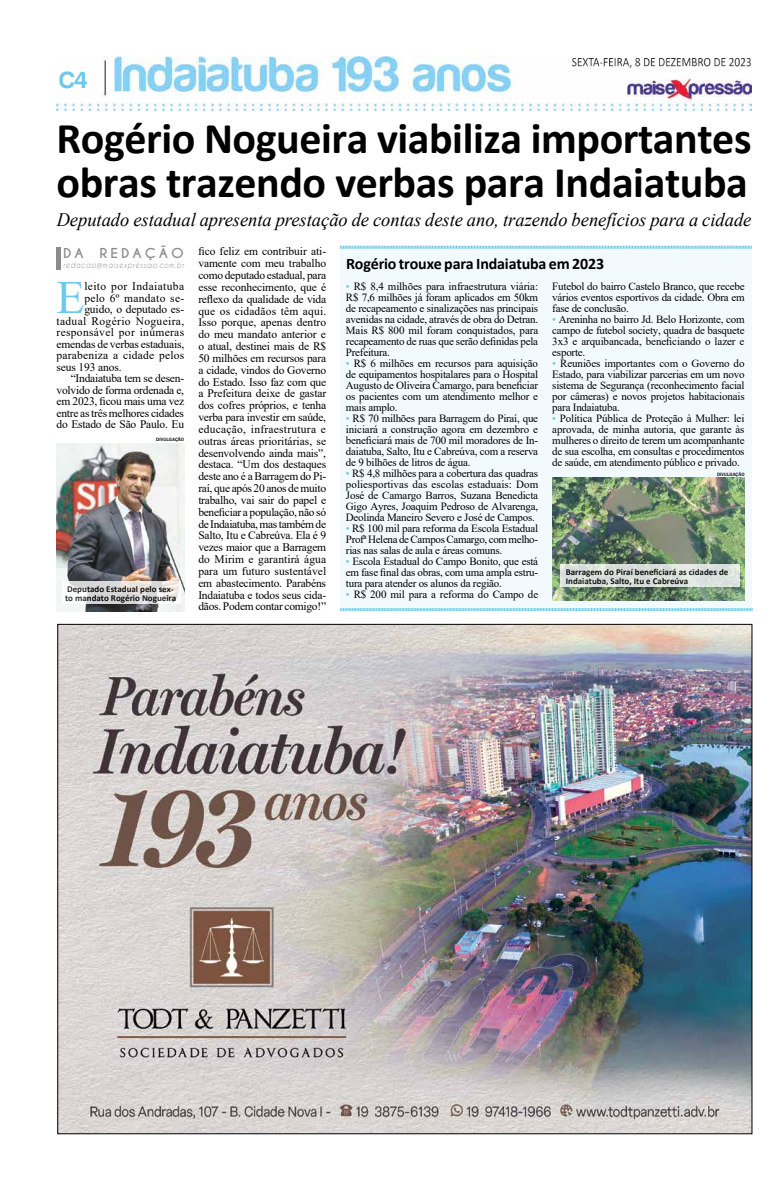
<style>
.page{position:relative;width:780px;height:1191px;background:#fff}
.page>*{position:absolute;margin:0;border:0;box-sizing:border-box;transform-origin:0 0}
.t1{font:46.2px "Times New Roman";color:#6dc8eb}
.t2{font:700 44px/44px "Calibri";letter-spacing:-.01em;color:#000}
.t3{font:24px "Harabara";color:#6dc8eb}
.t4{font:italic 19px "Times New Roman";color:#000}
.t5{font:700 16px "Calibri";letter-spacing:-.01em;color:#000}
.t6{font:700 12.9px "Caviar Dreams";letter-spacing:.22em;color:#8b8b8b;scale:1.07 1}
.t7{font:11.5px/11.8px "Times New Roman";letter-spacing:-.02em;color:#000;text-align:justify}
.t8{font:11.5px "Times New Roman";letter-spacing:.03em;color:#000}
.t9{font:11.5px "Times New Roman";letter-spacing:.025em;color:#000}
.t10{font:11.5px "Times New Roman";letter-spacing:.02em;color:#000}
.t11{font:11px/11px "Times New Roman";letter-spacing:-.02em;color:#000;text-align:justify}
.t12{font:700 9px/9px "Calibri";color:#000}
.t13{font:italic 8.3px "Caviar Dreams";letter-spacing:.11em;color:#8b8b8b;scale:.83 1}
.t14{font:500 4.9px "Franklin Gothic";color:#000}
.s1{color:#6dc8eb}
</style>
<div class="page">
<img style="left:59px;top:626px;width:691px;height:506px">
<img style="left:57px;top:57px;width:694px;height:53px">
<img style="left:572px;top:59px;width:178px;height:9px">
<img style="left:57px;top:443px;width:127px;height:168px">
<svg style="left:62px;top:581px;width:119px;height:23px"></svg>
<div style="left:340px;top:246px;width:411px;height:365px;background:#f3fafd"></div>
<svg style="left:340px;top:607px;width:412px;height:4px"></svg>
<svg style="left:340px;top:245px;width:411px;height:4px;background:#afe0f3"></svg>
<hr style="left:57px;top:247px;width:4px;height:23px;background:#8b8b8b">
<img style="left:552px;top:477px;width:192px;height:123px">
<svg style="left:560px;top:564px;width:179px;height:23px;background:#dce1dd"></svg>
<h3 class="t3" style="left:60px;top:67px;width:30px">C4</h3>
<h2 class="t2" style="left:57px;top:116px;width:696px">Rogério Nogueira viabiliza importantes obras trazendo verbas para Indaiatuba</h2>
<h3 class="t4" style="left:57px;top:206px;width:696px">Deputado estadual apresenta prestação de contas deste ano, trazendo benefícios para a cidade</h3>
<p class="t6" style="left:63px;top:245px;width:114px">DA REDAÇÃO</p>
<p class="t13" style="left:63px;top:260px;width:147px">redacao@maisexpressao.com.br</p>
<h1 class="t1" style="left:57px;top:265px;width:30px">E</h1>
<p class="t8" style="left:84px;top:278px;width:101px">leito por Indaiatuba</p>
<p class="t9" style="left:84px;top:290px;width:101px">pelo 6º mandato se-</p>
<p class="t7" style="left:84px;top:303px;width:101px">guido, o deputado es-</p>
<p class="t8" style="left:57px;top:313px;width:129px">tadual Rogério Nogueira,</p>
<p class="t9" style="left:57px;top:324px;width:129px">responsável por inúmeras</p>
<p class="t7" style="left:57px;top:338px;width:129px">emendas de verbas estaduais,</p>
<p class="t10" style="left:57px;top:347px;width:129px">parabeniza a cidade pelos</p>
<p class="t7" style="left:57px;top:361px;width:67px">seus 193 anos.</p>
<p class="t7" style="left:71px;top:372px;width:115px">“Indaiatuba tem se desen-</p>
<p class="t7" style="left:57px;top:384px;width:129px">volvido de forma ordenada e,</p>
<p class="t7" style="left:57px;top:395px;width:129px">em 2023, ficou mais uma vez</p>
<p class="t7" style="left:57px;top:407px;width:129px">entre as três melhores cidades</p>
<p class="t7" style="left:57px;top:418px;width:129px">do Estado de São Paulo. Eu</p>
<p class="t14" style="left:156px;top:436px;width:30px">DIVULGAÇÃO</p>
<p class="t12" style="left:65px;top:584px;width:113px">Deputado Estadual pelo sex&shy;to mandato Rogério Nogueira</p>
<p class="t7" style="left:198px;top:245px;width:129px">fico feliz em contribuir ati&shy;vamente com meu trabalho como deputado estadual, para esse reconhecimento, que é reflexo da qualidade de vida que os cidadãos têm aqui.<br>Isso porque, apenas dentro do meu mandato anterior e o atual, destinei mais de R$ 50 milhões em recursos para a cidade, vindos do Governo do Estado. Isso faz com que a Prefeitura deixe de gastar dos cofres próprios, e tenha verba para investir em saúde, educação, infraestrutura e outras áreas prioritárias, se desenvolvendo ainda mais”, destaca. “Um dos destaques deste ano é a Barragem do Pi&shy;raí, que após 20 anos de muito trabalho, vai sair do papel e beneficiar a população, não só de Indaiatuba, mas também de Salto, Itu e Cabreúva. Ela é 9 vezes maior que a Barragem do Mirim e garantirá água para um futuro sustentável em abastecimento. Parabéns Indaiatuba e todos seus cida&shy;dãos. Podem contar comigo!”</p>
<h3 class="t5" style="left:346px;top:252px;width:259px">Rogério trouxe para Indaiatuba em 2023</h3>
<p class="t11" style="left:346px;top:280px;width:194px"><span class="s1">•</span> R$ 8,4 milhões para infraestrutura viária:<br>R$ 7,6 milhões já foram aplicados em 50km de recapeamento e sinalizações nas principais avenidas na cidade, através de obra do Detran.<br>Mais R$ 800 mil foram conquistados, para recapeamento de ruas que serão definidas pela Prefeitura.</p>
<p class="t11" style="left:346px;top:357px;width:194px"><span class="s1">•</span> R$ 6 milhões em recursos para aquisição de equipamentos hospitalares para o Hospital Augusto de Oliveira Camargo, para beneficiar os pacientes com um atendimento melhor e mais amplo.</p>
<p class="t11" style="left:346px;top:412px;width:194px"><span class="s1">•</span> R$ 70 milhões para Barragem do Piraí, que iniciará a construção agora em dezembro e beneficiará mais de 700 mil moradores de In&shy;daiatuba, Salto, Itu e Cabreúva, com a reserva de 9 bilhões de litros de água.</p>
<p class="t11" style="left:346px;top:467px;width:194px"><span class="s1">•</span> R$ 4,8 milhões para a cobertura das quadras poliesportivas das escolas estaduais: Dom José de Camargo Barros, Suzana Benedicta Gigo Ayres, Joaquim Pedroso de Alvarenga, Deolinda Maneiro Severo e José de Campos.</p>
<p class="t11" style="left:346px;top:522px;width:194px"><span class="s1">•</span> R$ 100 mil para reforma da Escola Estadual Profª Helena de Campos Camargo, com melho&shy;rias nas salas de aula e áreas comuns.</p>
<p class="t11" style="left:346px;top:555px;width:194px"><span class="s1">•</span> Escola Estadual do Campo Bonito, que está em fase final das obras, com uma ampla estru&shy;tura para atender os alunos da região.</p>
<p class="t11" style="left:346px;top:588px;width:194px"><span class="s1">•</span> R$ 200 mil para a reforma do Campo de</p>
<p class="t11" style="left:552px;top:280px;width:194px">Futebol do bairro Castelo Branco, que recebe vários eventos esportivos da cidade. Obra em fase de conclusão.</p>
<p class="t11" style="left:552px;top:313px;width:194px"><span class="s1">•</span> Areninha no bairro Jd. Belo Horizonte, com campo de futebol society, quadra de basquete 3x3 e arquibancada, beneficiando o lazer e esporte.</p>
<p class="t11" style="left:552px;top:357px;width:194px"><span class="s1">•</span> Reuniões importantes com o Governo do Estado, para viabilizar parcerias em um novo sistema de Segurança (reconhecimento facial por câmeras) e novos projetos habitacionais para Indaiatuba.</p>
<p class="t11" style="left:552px;top:412px;width:194px"><span class="s1">•</span> Política Pública de Proteção à Mulher: lei aprovada, de minha autoria, que garante às mulheres o direito de terem um acompanhante de sua escolha, em consultas e procedimentos de saúde, em atendimento público e privado.</p>
<p class="t14" style="left:717px;top:471px;width:29px">DIVULGAÇÃO</p>
<p class="t12" style="left:565px;top:567px;width:164px">Barragem do Piraí beneficiará as cidades de<br>Indaiatuba, Salto, Itu e Cabreúva</p>
</div>
